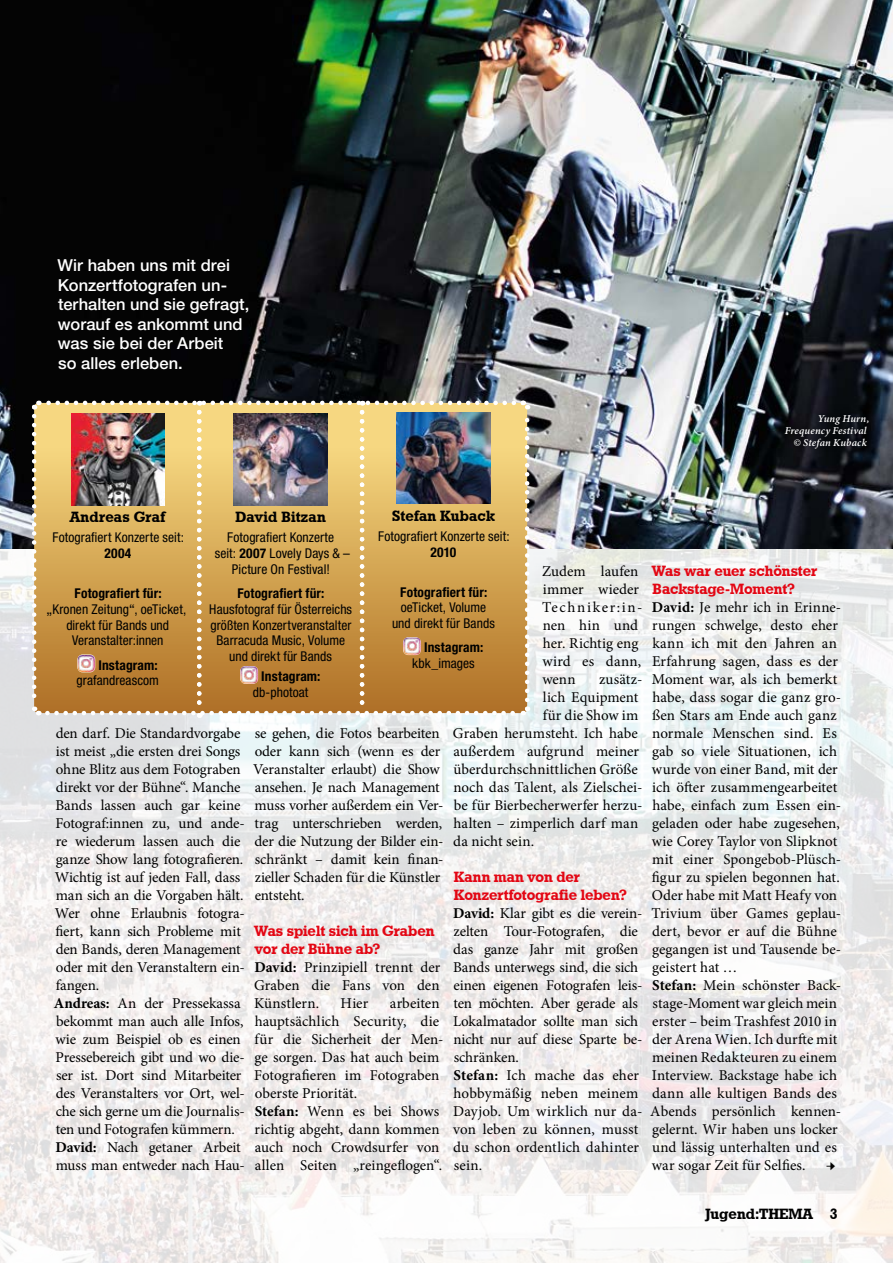
<style>
.page{position:relative;width:893px;height:1263px;background:#fff}
.page>*{position:absolute;margin:0;border:0;box-sizing:border-box;transform-origin:0 0}
.t1{font:500 16.5px/19.5px "Helvetica Neue LT Std";letter-spacing:.005em;color:#fff}
.t2{font:15px/18px "Minion Pro";color:#000}
.t3{font:15px/18px "Geometric Slab 712 BT Bold A";letter-spacing:-.005em;color:#e30613}
.t4{font:15px "Geometric Slab 712 BT Bold A";letter-spacing:.01em;color:#000}
.t5{font:condensed 13.5px/15.8px "Helvetica Neue LT Std";letter-spacing:.005em;color:#000;text-align:center}
.t6{font:700 condensed 13.5px "Helvetica Neue LT Std";letter-spacing:.015em;color:#000}
.t7{font:italic 600 10.5px/12px "Minion Pro";letter-spacing:.02em;color:#fff;text-align:right}
.s1{font-weight:700}
.s2{font-stretch:normal}
</style>
<div class="page">
<img style="left:0;top:549px;width:893px;height:714px">
<img style="left:0;top:0;width:893px;height:549px">
<img style="left:29px;top:398px;width:503px;height:320px">
<div style="left:778px;top:407px;width:97px;height:49px;background:#000;opacity:.92"></div>
<p class="t1" style="left:58px;top:255px;width:193px">Wir haben uns mit drei<br>Konzertfotografen un&shy;terhalten und sie gefragt, worauf es ankommt und was sie bei der Arbeit<br>so alles erleben.</p>
<p class="t7" style="left:785px;top:412px;width:86px">Yung Hurn,<br>Frequency Festival © Stefan Kuback</p>
<p class="t4" style="left:392px;top:506px;width:105px">Stefan Kuback</p>
<p class="t5" style="left:378px;top:528px;width:133px">Fotografiert Konzerte seit:</p>
<p class="t6" style="left:430px;top:544px;width:27px">2010</p>
<p class="t6" style="left:400px;top:584px;width:89px">Fotografiert für:</p>
<p class="t5" style="left:392px;top:600px;width:104px">oeTicket, Volume und direkt für Bands</p>
<p class="t6" style="left:424px;top:639px;width:61px">Instagram:</p>
<p class="t5" style="left:412px;top:655px;width:64px">kbk_images</p>
<p class="t4" style="left:70px;top:508px;width:97px">Andreas Graf</p>
<p class="t5" style="left:52px;top:530px;width:133px">Fotografiert Konzerte seit:</p>
<p class="t6" style="left:104px;top:545px;width:28px">2004</p>
<p class="t5" style="left:46px;top:585px;width:141px"><span class="s1">Fotografiert für:<br></span><span class="s2">„</span>Kronen Zeitung<span class="s2">“</span>, oeTicket, direkt für Bands und<br>Veranstalter:innen</p>
<p class="t6" style="left:98px;top:657px;width:61px">Instagram:</p>
<p class="t5" style="left:77px;top:673px;width:84px">grafandreascom</p>
<p class="t4" style="left:235px;top:508px;width:92px">David Bitzan</p>
<p class="t5" style="left:215px;top:530px;width:137px">Fotografiert Konzerte<br>seit: <span class="s1">2007</span> Lovely Days &amp; –<br>Picture On Festival!</p>
<p class="t6" style="left:237px;top:585px;width:89px">Fotografiert für:</p>
<p class="t5" style="left:209px;top:601px;width:144px">Hausfotograf für Österreichs größten Konzertveranstalter<br>Barracuda Music, Volume und direkt für Bands</p>
<p class="t6" style="left:261px;top:668px;width:61px">Instagram:</p>
<p class="t5" style="left:253px;top:684px;width:57px">db-photoat</p>
<p class="t2" style="left:542px;top:562px;width:102px">Zudem laufen immer wieder<br>Techniker:in&shy;nen hin und her. Richtig eng wird es dann, wenn</p>
<p class="t2" style="left:599px;top:670px;width:45px">zusätz-</p>
<p class="t2" style="left:543px;top:688px;width:97px">lich Equipment</p>
<p class="t2" style="left:543px;top:706px;width:97px">für die Show im</p>
<p class="t2" style="left:453px;top:724px;width:187px">Graben herumsteht. Ich habe</p>
<p class="t2" style="left:453px;top:742px;width:187px">außerdem aufgrund meiner</p>
<p class="t2" style="left:453px;top:760px;width:186px">überdurchschnittlichen Größe</p>
<p class="t2" style="left:453px;top:778px;width:191px">noch das Talent, als Zielschei-</p>
<p class="t2" style="left:454px;top:796px;width:190px">be für Bierbecherwerfer herzu-</p>
<p class="t2" style="left:454px;top:814px;width:186px">halten – zimperlich darf man</p>
<p class="t2" style="left:453px;top:832px;width:82px">da nicht sein.</p>
<p class="t3" style="left:454px;top:868px;width:175px">Kann man von der<br>Konzertfotografie leben?</p>
<p class="t2" style="left:453px;top:904px;width:191px"><span class="s1">David:</span> Klar gibt es die verein&shy;zelten Tour-Fotografen, die das ganze Jahr mit großen<br>Bands unterwegs sind, die sich einen eigenen Fotografen leis&shy;ten möchten. Aber gerade als<br>Lokalmatador sollte man sich nicht nur auf diese Sparte be&shy;schränken.<br><span class="s1">Stefan:</span> Ich mache das eher hobbymäßig neben meinem<br>Dayjob. Um wirklich nur da&shy;von leben zu können, musst du schon ordentlich dahinter sein.</p>
<p class="t2" style="left:54px;top:724px;width:192px">den darf. Die Standardvorgabe ist meist „die ersten drei Songs ohne Blitz aus dem Fotograben direkt vor der Bühne“. Manche<br>Bands lassen auch gar keine<br>Fotograf:innen zu, und ande&shy;re wiederum lassen auch die ganze Show lang fotografieren.<br>Wichtig ist auf jeden Fall, dass man sich an die Vorgaben hält.<br>Wer ohne Erlaubnis fotogra&shy;fiert, kann sich Probleme mit den Bands, deren Management oder mit den Veranstaltern ein&shy;fangen.<br><span class="s1">Andreas:</span> An der Pressekassa bekommt man auch alle Infos, wie zum Beispiel ob es einen<br>Pressebereich gibt und wo die&shy;ser ist. Dort sind Mitarbeiter des Veranstalters vor Ort, wel&shy;che sich gerne um die Journalis&shy;ten und Fotografen kümmern.<br><span class="s1">David:</span> Nach getaner Arbeit muss man entweder nach Hau-</p>
<p class="t2" style="left:253px;top:724px;width:192px">se gehen, die Fotos bearbeiten oder kann sich (wenn es der<br>Veranstalter erlaubt) die Show ansehen. Je nach Management muss vorher außerdem ein Ver&shy;trag unterschrieben werden, der die Nutzung der Bilder ein&shy;schränkt – damit kein finan&shy;zieller Schaden für die Künstler entsteht.</p>
<p class="t3" style="left:254px;top:922px;width:182px">Was spielt sich im Graben vor der Bühne ab?</p>
<p class="t2" style="left:254px;top:958px;width:188px;text-align:justify"><span class="s1">David:</span> Prinzipiell trennt der Graben die Fans von den Künstlern.</p>
<p class="t2" style="left:254px;top:994px;width:191px;text-indent:136px">arbeiten hauptsächlich Security, die für die Sicherheit der Men&shy;ge sorgen. Das hat auch beim<br>Fotografieren im Fotograben oberste Priorität.<br><span class="s1">Stefan:</span> Wenn es bei Shows richtig abgeht, dann kommen auch noch Crowdsurfer von allen Seiten „reingeflogen“.</p>
<p class="t2" style="left:341px;top:994px;width:29px">Hier</p>
<p class="t3" style="left:652px;top:562px;width:167px">Was war euer schönster<br>Backstage-Moment?</p>
<p class="t2" style="left:650px;top:598px;width:192px"><span class="s1">David:</span> Je mehr ich in Erinne&shy;rungen schwelge, desto eher kann ich mit den Jahren an<br>Erfahrung sagen, dass es der<br>Moment war, als ich bemerkt habe, dass sogar die ganz gro&shy;ßen Stars am Ende auch ganz normale Menschen sind. Es gab so viele Situationen, ich wurde von einer Band, mit der ich öfter zusammengearbeitet habe, einfach zum Essen ein&shy;geladen oder habe zugesehen, wie Corey Taylor von Slipknot mit einer Spongebob-Plüsch&shy;figur zu spielen begonnen hat.<br>Oder habe mit Matt Heafy von<br>Trivium über Games geplau&shy;dert, bevor er auf die Bühne gegangen ist und Tausende be&shy;geistert hat …<br><span class="s1">Stefan:</span> Mein schönster Back&shy;stage-Moment war gleich mein erster – beim Trashfest 2010 in der Arena Wien. Ich durfte mit meinen Redakteuren zu einem<br>Interview. Backstage habe ich dann alle kultigen Bands des<br>Abends persönlich kennen&shy;gelernt. Wir haben uns locker und lässig unterhalten und es war sogar Zeit für Selfies.</p>
<p class="t2" style="left:826px;top:1156px;width:11px">→</p>
<p class="t4" style="left:705px;top:1205px;width:134px">Jugend:THEMA 3</p>
</div>
